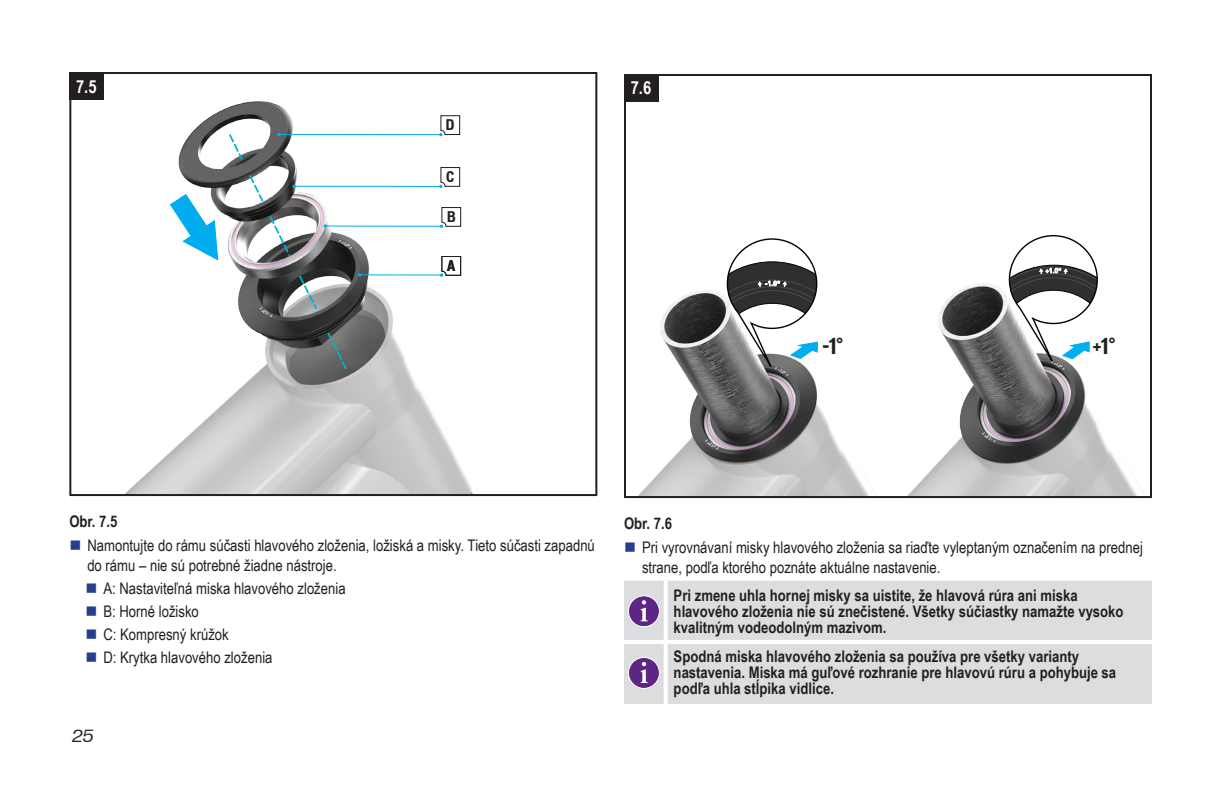
<style>
.page{position:relative;width:1224px;height:792px;background:#fff}
.page>*{position:absolute;margin:0;border:0;box-sizing:border-box;transform-origin:0 0}
.t1{font:700 condensed 21px "Vonnes";color:#231f20}
.NTM_-_Normal_Text_Me{font:700 18px "Arial Narrow";color:#fff}
.t2{font:16px/19.2px "Arial Narrow";color:#231f20}
.TB_-_TABLE_WARNING{font:700 16px/16px "Arial Narrow";color:#231f20}
.NTM_-_Normal_Text_Me-2{font:700 16px "Arial Narrow";color:#231f20}
.t3{font:italic 16px "Vonnes";color:#231f20}
.t4{font:700 condensed 14px "Vonnes";color:#231f20}
</style>
<div class="page">
<img style="left:103px;top:81px;width:370px;height:412px">
<hr style="left:279px;top:134px;width:162px;height:1px;background:#00aeef">
<hr style="left:294px;top:186px;width:147px;height:1px;background:#00aeef">
<hr style="left:325px;top:226px;width:117px;height:1px;background:#00aeef">
<hr style="left:360px;top:274px;width:82px;height:2px;background:#00aeef">
<svg style="left:358px;top:273px;width:4px;height:4px"></svg>
<svg style="left:169px;top:193px;width:50px;height:69px"></svg>
<svg style="left:326px;top:331px;width:23px;height:41px"></svg>
<svg style="left:298px;top:274px;width:20px;height:37px"></svg>
<svg style="left:268px;top:215px;width:24px;height:43px"></svg>
<svg style="left:248px;top:174px;width:17px;height:29px"></svg>
<svg style="left:228px;top:133px;width:16px;height:28px"></svg>
<svg style="left:440px;top:207px;width:21px;height:21px"></svg>
<svg style="left:440px;top:256px;width:21px;height:21px"></svg>
<svg style="left:439px;top:167px;width:21px;height:21px"></svg>
<svg style="left:439px;top:115px;width:21px;height:21px"></svg>
<div style="left:69px;top:72px;width:528px;height:424px;border:2px solid #231f20"></div>
<div style="left:69px;top:72px;width:34px;height:28px;background:#231f20"></div>
<img style="left:639px;top:290px;width:199px;height:205px">
<img style="left:838px;top:283px;width:306px;height:212px">
<svg style="left:726px;top:238px;width:93px;height:149px"></svg>
<svg style="left:1008px;top:235px;width:91px;height:146px"></svg>
<div style="left:624px;top:74px;width:528px;height:424px;border:2px solid #231f20"></div>
<div style="left:624px;top:74px;width:34px;height:28px;background:#231f20"></div>
<div style="left:624px;top:581px;width:528px;height:123px;background:#dcdddf"></div>
<svg style="left:664px;top:581px;width:4px;height:59px"></svg>
<hr style="left:624px;top:640px;width:42px;height:4px;background:#fff">
<hr style="left:666px;top:640px;width:486px;height:4px;background:#fff">
<svg style="left:664px;top:644px;width:4px;height:60px"></svg>
<svg style="left:628px;top:595px;width:32px;height:32px"></svg>
<div style="left:629px;top:597px;width:30px;height:29px;background:#5d2584;border-radius:50%"></div>
<svg style="left:641px;top:600px;width:7px;height:21px"></svg>
<svg style="left:628px;top:657px;width:32px;height:32px"></svg>
<div style="left:629px;top:658px;width:30px;height:30px;background:#5d2584;border-radius:50%"></div>
<svg style="left:641px;top:662px;width:7px;height:21px"></svg>
<p class="NTM_-_Normal_Text_Me" style="left:76px;top:73px;width:22px">7.5</p>
<p class="t4" style="left:446px;top:116px;width:10px">D</p>
<p class="t4" style="left:446px;top:168px;width:10px">C</p>
<p class="t4" style="left:447px;top:208px;width:10px">B</p>
<p class="t4" style="left:447px;top:257px;width:10px">A</p>
<p class="NTM_-_Normal_Text_Me" style="left:631px;top:75px;width:22px">7.6</p>
<p class="t1" style="left:822px;top:334px;width:22px">-1°</p>
<p class="t1" style="left:1093px;top:334px;width:24px">+1°</p>
<p class="NTM_-_Normal_Text_Me-2" style="left:69px;top:509px;width:50px">Obr. 7.5</p>
<p class="t2" style="left:87px;top:536px;width:509px">Namontujte do rámu súčasti hlavového zloženia, ložiská a misky. Tieto súčasti zapadnú do rámu – nie sú potrebné žiadne nástroje.</p>
<p class="t2" style="left:103px;top:578px;width:244px">A: Nastaviteľná miska hlavového zloženia</p>
<p class="t2" style="left:103px;top:601px;width:97px">B: Horné ložisko</p>
<p class="t2" style="left:103px;top:624px;width:127px">C: Kompresný krúžok</p>
<p class="t2" style="left:103px;top:648px;width:171px">D: Krytka hlavového zloženia</p>
<p class="t3" style="left:72px;top:728px;width:23px">25</p>
<p class="NTM_-_Normal_Text_Me-2" style="left:624px;top:511px;width:50px">Obr. 7.6</p>
<p class="t2" style="left:642px;top:538px;width:503px">Pri vyrovnávaní misky hlavového zloženia sa riaďte vyleptaným označením na prednej strane, podľa ktorého poznáte aktuálne nastavenie.</p>
<p class="TB_-_TABLE_WARNING" style="left:674px;top:587px;width:451px">Pri zmene uhla hornej misky sa uistite, že hlavová rúra ani miska hlavového zloženia nie sú znečistené. Všetky súčiastky namažte vysoko kvalitným vodeodolným mazivom.</p>
<p class="TB_-_TABLE_WARNING" style="left:674px;top:647px;width:444px">Spodná miska hlavového zloženia sa používa pre všetky varianty nastavenia. Miska má guľové rozhranie pre hlavovú rúru a pohybuje sa podľa uhla stĺpika vidlice.</p>
</div>
